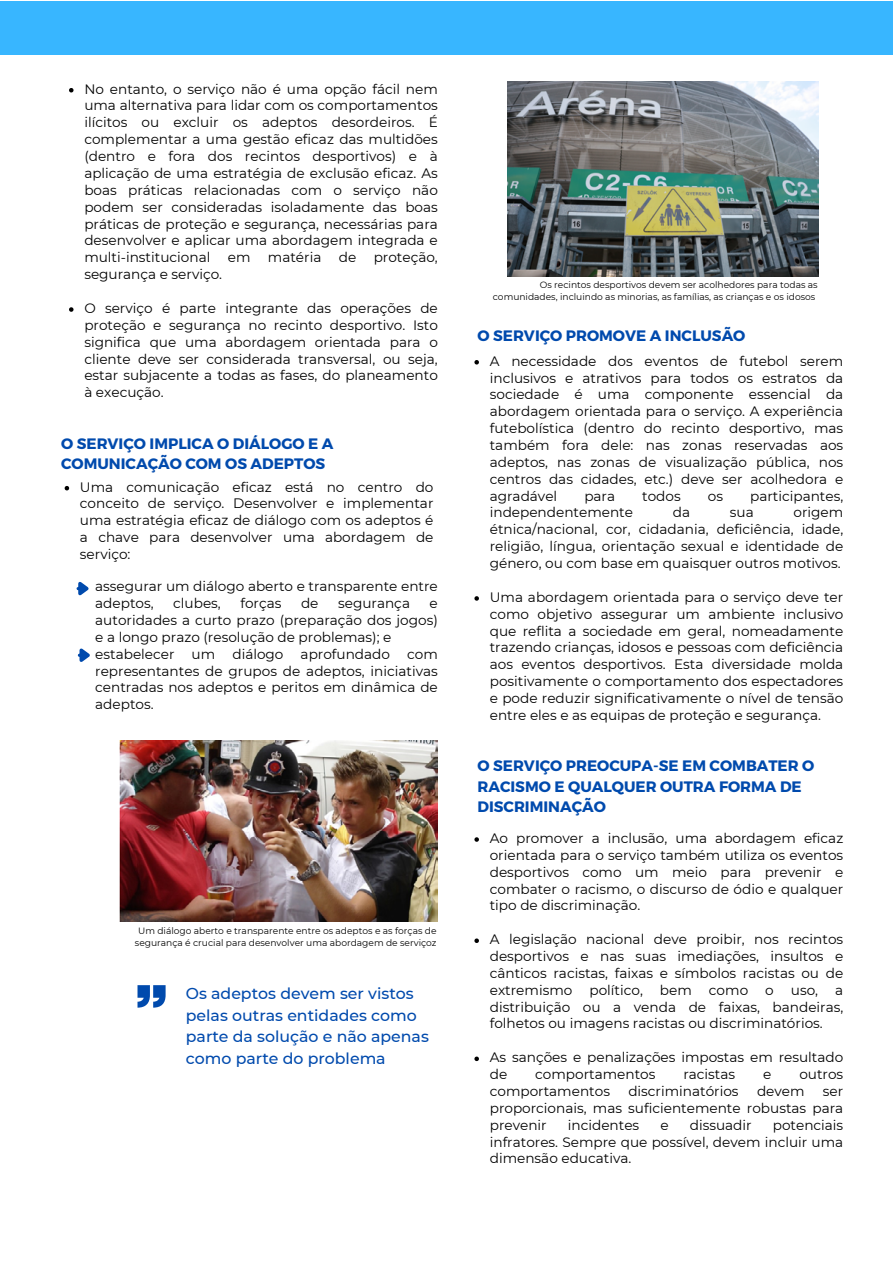
<style>
.page{position:relative;width:893px;height:1264px;background:#fff}
.page>*{position:absolute;margin:0;border:0;box-sizing:border-box;transform-origin:0 0}
.t1{font:500 15.75px/21.3px "Montserrat";color:#004aad}
.t2{font:700 15.15px/20.2px "Montserrat";color:#004aad}
.t3{font:13.65px/16.8px "Montserrat";color:#000;text-align:justify}
.t4{font:9.15px/12.1px "Montserrat";color:#000;text-align:center}
</style>
<div class="page">
<svg style="left:137px;top:985px;width:28px;height:22px"></svg>
<svg style="left:76px;top:581px;width:13px;height:15px"></svg>
<svg style="left:77px;top:648px;width:13px;height:14px"></svg>
<img style="left:119px;top:740px;width:318px;height:181px">
<img style="left:507px;top:82px;width:311px;height:194px">
<svg style="left:65px;top:486px;width:4px;height:4px"></svg>
<svg style="left:69px;top:88px;width:4px;height:4px"></svg>
<svg style="left:69px;top:307px;width:4px;height:5px"></svg>
<svg style="left:474px;top:360px;width:5px;height:4px"></svg>
<svg style="left:474px;top:596px;width:5px;height:4px"></svg>
<svg style="left:474px;top:837px;width:5px;height:4px"></svg>
<svg style="left:474px;top:938px;width:5px;height:5px"></svg>
<svg style="left:474px;top:1056px;width:5px;height:5px"></svg>
<div style="left:1px;top:1px;width:891px;height:54px;background:#38b6ff"></div>
<p class="t3" style="left:84px;top:80px;width:355px">No entanto, o serviço não é uma opção fácil nem uma alternativa para lidar com os comportamentos ilícitos ou excluir os adeptos desordeiros. É complementar a uma gestão eficaz das multidões (dentro e fora dos recintos desportivos) e à aplicação de uma estratégia de exclusão eficaz. As boas práticas relacionadas com o serviço não podem ser consideradas isoladamente das boas práticas de proteção e segurança, necessárias para desenvolver e aplicar uma abordagem integrada e multi-institucional</p>
<p class="t3" style="left:228px;top:249px;width:24px">em</p>
<p class="t3" style="left:268px;top:249px;width:55px">matéria</p>
<p class="t3" style="left:339px;top:249px;width:19px">de</p>
<p class="t3" style="left:373px;top:249px;width:66px">proteção,</p>
<p class="t3" style="left:84px;top:266px;width:139px">segurança e serviço.</p>
<p class="t3" style="left:84px;top:299px;width:355px">O serviço é parte integrante das operações de proteção e segurança no recinto desportivo. Isto significa que uma abordagem orientada para o cliente deve ser considerada transversal, ou seja, estar subjacente a todas as fases, do planeamento à execução.</p>
<p class="t2" style="left:61px;top:432px;width:274px">O SERVIÇO IMPLICA O DIÁLOGO E A<br>COMUNICAÇÃO COM OS ADEPTOS</p>
<p class="t3" style="left:80px;top:478px;width:355px">Uma comunicação eficaz está no centro do conceito de serviço. Desenvolver e implementar uma estratégia eficaz de diálogo com os adeptos é a chave para desenvolver uma abordagem de serviço:</p>
<p class="t3" style="left:95px;top:578px;width:344px">assegurar um diálogo aberto e transparente entre adeptos,</p>
<p class="t3" style="left:173px;top:595px;width:49px">clubes,</p>
<p class="t3" style="left:240px;top:595px;width:43px">forças</p>
<p class="t3" style="left:301px;top:595px;width:19px">de</p>
<p class="t3" style="left:338px;top:595px;width:73px">segurança</p>
<p class="t3" style="left:95px;top:595px;width:344px;text-indent:334px">e autoridades a curto prazo (preparação dos jogos) e a longo prazo (resolução de problemas); e</p>
<p class="t3" style="left:95px;top:645px;width:81px">estabelecer</p>
<p class="t3" style="left:192px;top:645px;width:25px">um</p>
<p class="t3" style="left:232px;top:645px;width:53px">diálogo</p>
<p class="t3" style="left:300px;top:645px;width:91px">aprofundado</p>
<p class="t3" style="left:95px;top:645px;width:344px;text-indent:312px">com representantes de grupos de adeptos, iniciativas centradas nos adeptos e peritos em dinâmica de adeptos.</p>
<p class="t4" style="left:135px;top:924px;width:303px">Um diálogo aberto e transparente entre os adeptos e as forças de segurança é crucial para desenvolver uma abordagem de serviçoz</p>
<p class="t1" style="left:186px;top:983px;width:244px">Os adeptos devem ser vistos pelas outras entidades como parte da solução e não apenas como parte do problema</p>
<p class="t4" style="left:493px;top:278px;width:326px;text-align:right">Os recintos desportivos devem ser acolhedores para todas as comunidades, incluindo as minorias, as famílias, as crianças e os idosos</p>
<p class="t2" style="left:477px;top:325px;width:269px">O SERVIÇO PROMOVE A INCLUSÃO</p>
<p class="t3" style="left:489px;top:352px;width:355px">A necessidade dos eventos de futebol serem inclusivos e atrativos para todos os estratos da sociedade é uma componente essencial da abordagem orientada para o serviço. A experiência futebolística (dentro do recinto desportivo, mas também fora dele: nas zonas reservadas aos adeptos, nas zonas de visualização pública, nos centros das cidades, etc.) deve ser acolhedora e agradável</p>
<p class="t3" style="left:584px;top:487px;width:32px">para</p>
<p class="t3" style="left:642px;top:487px;width:40px">todos</p>
<p class="t3" style="left:707px;top:487px;width:17px">os</p>
<p class="t3" style="left:750px;top:487px;width:95px">participantes,</p>
<p class="t3" style="left:489px;top:504px;width:145px">independentemente</p>
<p class="t3" style="left:672px;top:504px;width:19px">da</p>
<p class="t3" style="left:729px;top:504px;width:25px">sua</p>
<p class="t3" style="left:489px;top:504px;width:355px;text-indent:304px">origem étnica/nacional, cor, cidadania, deficiência, idade, religião, língua, orientação sexual e identidade de género, ou com base em quaisquer outros motivos.</p>
<p class="t3" style="left:489px;top:588px;width:355px">Uma abordagem orientada para o serviço deve ter como objetivo assegurar um ambiente inclusivo que reflita a sociedade em geral, nomeadamente trazendo crianças, idosos e pessoas com deficiência aos eventos desportivos. Esta diversidade molda positivamente o comportamento dos espectadores e pode reduzir significativamente o nível de tensão entre eles e as equipas de proteção e segurança.</p>
<p class="t2" style="left:477px;top:755px;width:338px">O SERVIÇO PREOCUPA-SE EM COMBATER O<br>RACISMO E QUALQUER OUTRA FORMA DE<br>DISCRIMINAÇÃO</p>
<p class="t3" style="left:489px;top:829px;width:355px">Ao promover a inclusão, uma abordagem eficaz orientada para o serviço também utiliza os eventos desportivos como um meio para prevenir e combater o racismo, o discurso de ódio e qualquer tipo de discriminação.</p>
<p class="t3" style="left:489px;top:930px;width:355px">A legislação nacional deve proibir, nos recintos desportivos e nas suas imediações, insultos e cânticos racistas, faixas e símbolos racistas ou de extremismo</p>
<p class="t3" style="left:589px;top:981px;width:55px">político,</p>
<p class="t3" style="left:660px;top:981px;width:33px">bem</p>
<p class="t3" style="left:709px;top:981px;width:41px">como</p>
<p class="t3" style="left:765px;top:981px;width:10px">o</p>
<p class="t3" style="left:790px;top:981px;width:29px">uso,</p>
<p class="t3" style="left:489px;top:981px;width:355px;text-indent:345px">a distribuição ou a venda de faixas, bandeiras, folhetos ou imagens racistas ou discriminatórios.</p>
<p class="t3" style="left:489px;top:1048px;width:355px">As sanções e penalizações impostas em resultado de</p>
<p class="t3" style="left:535px;top:1065px;width:122px">comportamentos</p>
<p class="t3" style="left:683px;top:1065px;width:53px">racistas</p>
<p class="t3" style="left:763px;top:1065px;width:10px">e</p>
<p class="t3" style="left:799px;top:1065px;width:45px">outros</p>
<p class="t3" style="left:489px;top:1082px;width:122px">comportamentos</p>
<p class="t3" style="left:628px;top:1082px;width:112px">discriminatórios</p>
<p class="t3" style="left:757px;top:1082px;width:49px">devem</p>
<p class="t3" style="left:489px;top:1082px;width:355px;text-indent:333px">ser proporcionais, mas suficientemente robustas para prevenir</p>
<p class="t3" style="left:489px;top:1116px;width:355px;text-indent:283px">potenciais infratores. Sempre que possível, devem incluir uma dimensão educativa.</p>
<p class="t3" style="left:568px;top:1116px;width:73px">incidentes</p>
<p class="t3" style="left:660px;top:1116px;width:10px">e</p>
<p class="t3" style="left:689px;top:1116px;width:63px">dissuadir</p>
</div>
